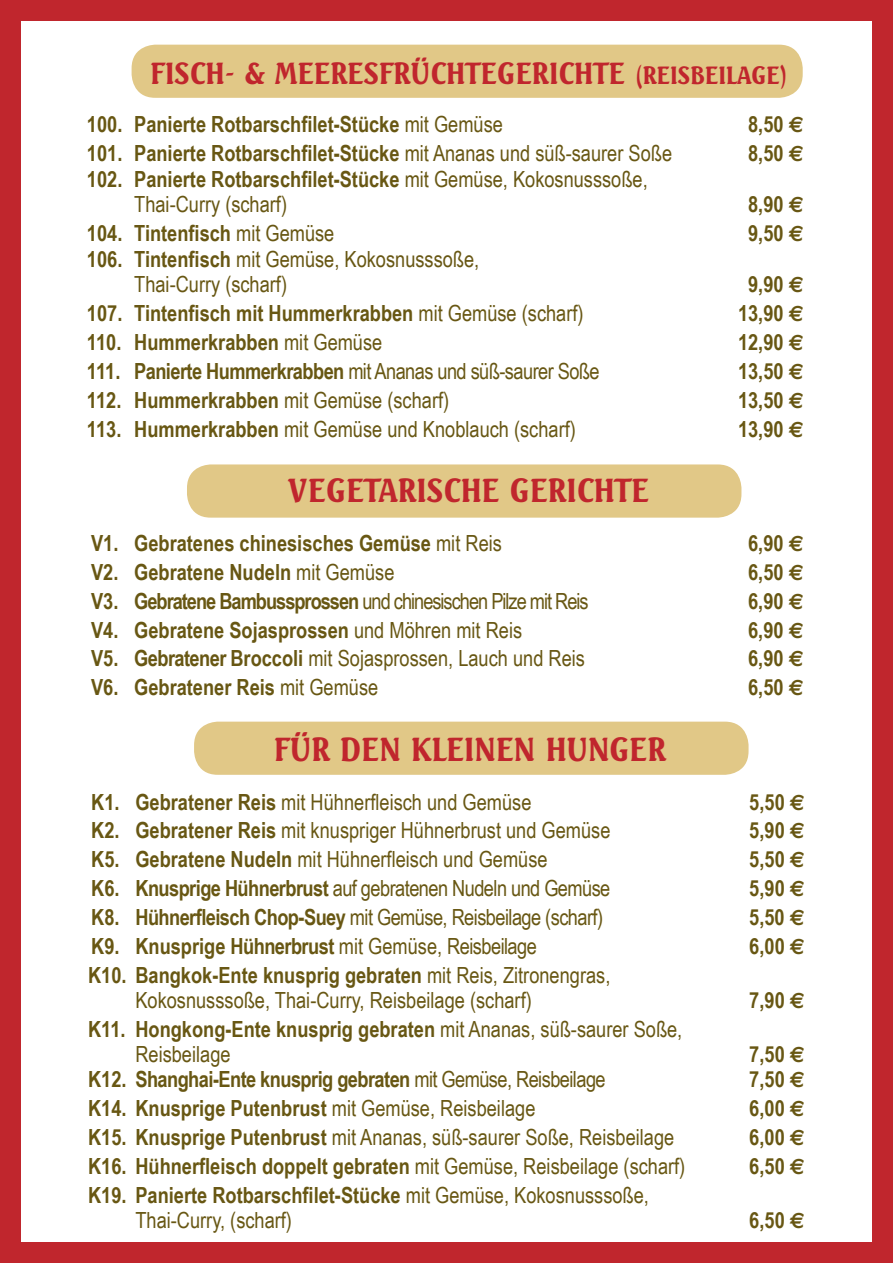
<style>
.page{position:relative;width:893px;height:1263px;background:#c0262d}
.page>*{position:absolute;margin:0;border:0;box-sizing:border-box;transform-origin:0 0}
.t1{font:700 33.3px "Seagull SB";color:#c0262d}
.t2{font:700 30.6px "Seagull SB";color:#c0262d}
.t3{font:700 25.05px "Seagull SB";color:#c0262d}
.t4{font:22.2px/25px "Arial Narrow";color:#685713}
.t5{font:700 22.2px "Arial Narrow";color:#685713}
.t6{font:22.2px "Arial Narrow";letter-spacing:-.025em;color:#685713}
.t7{font:700 22.2px "Arial Narrow";letter-spacing:-.025em;color:#685713}
.t8{font:22.2px "Arial Narrow";letter-spacing:-.045em;color:#685713}
.s1{font-size:30.6px}
.s2{font-weight:400}
.s3{font-family:"Euro Sans"}
.s4{font-weight:700}
</style>
<div class="page">
<div style="left:21px;top:21px;width:851px;height:1221px;background:#fff"></div>
<div style="left:132px;top:45px;width:671px;height:53px;background:#e1c887;border-radius:24px"></div>
<div style="left:187px;top:464px;width:554px;height:54px;background:#e1c887;border-radius:24px"></div>
<div style="left:194px;top:722px;width:554px;height:53px;background:#e1c887;border-radius:24px"></div>
<h2 class="t2" style="left:150px;top:55px;width:279px">FISCH- &amp; MEERESFRÜCHTE</h2>
<p class="t3" style="left:497px;top:60px;width:292px"><span class="s1">GERICHTE</span> (REISBEILAGE)</p>
<p class="t5" style="left:87px;top:111px;width:417px">100. Panierte Rotbarschfilet-Stücke <span class="s2">mit Gemüse</span></p>
<p class="t5" style="left:748px;top:111px;width:57px">8,50 <span class="s3">€</span></p>
<p class="t5" style="left:87px;top:140px;width:587px">101. Panierte Rotbarschfilet-Stücke <span class="s2">mit Ananas und süß-saurer Soße</span></p>
<p class="t5" style="left:748px;top:140px;width:57px">8,50 <span class="s3">€</span></p>
<p class="t4" style="left:134px;top:167px;width:515px;text-indent:-47px"><span class="s4">102. Panierte Rotbarschfilet-Stücke</span> mit Gemüse, Kokosnusssoße,<br>Thai-Curry (scharf)</p>
<p class="t5" style="left:748px;top:192px;width:57px">8,90 <span class="s3">€</span></p>
<p class="t5" style="left:87px;top:220px;width:249px">104. Tintenfisch <span class="s2">mit Gemüse</span></p>
<p class="t5" style="left:748px;top:220px;width:57px">9,50 <span class="s3">€</span></p>
<p class="t4" style="left:134px;top:247px;width:347px;text-indent:-47px"><span class="s4">106. Tintenfisch</span> mit Gemüse, Kokosnusssoße,<br>Thai-Curry (scharf)</p>
<p class="t5" style="left:748px;top:272px;width:57px">9,90 <span class="s3">€</span></p>
<p class="t5" style="left:87px;top:301px;width:498px">107. Tintenfisch mit Hummerkrabben <span class="s2">mit Gemüse (scharf)</span></p>
<p class="t5" style="left:738px;top:301px;width:67px">13,90 <span class="s3">€</span></p>
<p class="t5" style="left:87px;top:330px;width:297px">110. Hummerkrabben <span class="s2">mit Gemüse</span></p>
<p class="t5" style="left:738px;top:330px;width:67px">12,90 <span class="s3">€</span></p>
<p class="t6" style="left:87px;top:359px;width:514px"><span class="s4">111. Panierte Hummerkrabben</span> mit Ananas und süß-saurer Soße</p>
<p class="t5" style="left:738px;top:358px;width:67px">13,50 <span class="s3">€</span></p>
<p class="t5" style="left:87px;top:387px;width:364px">112. Hummerkrabben <span class="s2">mit Gemüse (scharf)</span></p>
<p class="t5" style="left:738px;top:387px;width:67px">13,50 <span class="s3">€</span></p>
<p class="t4" style="left:87px;top:417px;width:490px"><span class="s4">113. Hummerkrabben</span> mit Gemüse und Knoblauch (scharf)</p>
<p class="t5" style="left:738px;top:416px;width:67px">13,90 <span class="s3">€</span></p>
<h1 class="t1" style="left:289px;top:471px;width:39px">VEGETA</h1>
<h1 class="t1" style="left:398px;top:471px;width:36px">RISCHE</h1>
<h1 class="t1" style="left:510px;top:471px;width:75px">GERICHTE</h1>
<p class="t5" style="left:91px;top:530px;width:412px">V1. Gebratenes chinesisches Gemüse <span class="s2">mit Reis</span></p>
<p class="t5" style="left:748px;top:530px;width:57px">6,90 <span class="s3">€</span></p>
<p class="t5" style="left:91px;top:559px;width:305px">V2. Gebratene Nudeln <span class="s2">mit Gemüse</span></p>
<p class="t5" style="left:748px;top:559px;width:57px">6,50 <span class="s3">€</span></p>
<p class="t8" style="left:91px;top:588px;width:499px"><span class="s4">V3. Gebratene Bambussprossen</span> und chinesischen Pilze mit Reis</p>
<p class="t5" style="left:748px;top:588px;width:57px">6,90 <span class="s3">€</span></p>
<p class="t5" style="left:91px;top:617px;width:433px">V4. Gebratene Sojasprossen <span class="s2">und Möhren mit Reis</span></p>
<p class="t5" style="left:748px;top:617px;width:57px">6,90 <span class="s3">€</span></p>
<p class="t4" style="left:91px;top:646px;width:495px"><span class="s4">V5. Gebratener Broccoli</span> mit Sojasprossen, Lauch und Reis</p>
<p class="t5" style="left:748px;top:646px;width:57px">6,90 <span class="s3">€</span></p>
<p class="t5" style="left:91px;top:675px;width:289px">V6. Gebratener Reis <span class="s2">mit Gemüse</span></p>
<p class="t5" style="left:748px;top:675px;width:57px">6,50 <span class="s3">€</span></p>
<h1 class="t1" style="left:88px;top:730px;width:57px">FÜ</h1>
<h1 class="t1" style="left:311px;top:730px;width:356px">R DEN KLEINEN HU NGER</h1>
<p class="t4" style="left:91px;top:789px;width:442px"><span class="s4">K1. Gebratener Reis</span> mit Hühnerfleisch und Gemüse</p>
<p class="t5" style="left:749px;top:789px;width:57px">5,50 <span class="s3">€</span></p>
<p class="t4" style="left:91px;top:818px;width:521px"><span class="s4">K2. Gebratener Reis</span> mit knuspriger Hühnerbrust und Gemüse</p>
<p class="t5" style="left:749px;top:818px;width:57px">5,90 <span class="s3">€</span></p>
<p class="t4" style="left:91px;top:847px;width:458px"><span class="s4">K5. Gebratene Nudeln</span> mit Hühnerfleisch und Gemüse</p>
<p class="t5" style="left:749px;top:847px;width:57px">5,50 <span class="s3">€</span></p>
<p class="t6" style="left:91px;top:876px;width:521px"><span class="s4">K6. Knusprige Hühnerbrust</span> auf gebratenen Nudeln und Gemüse</p>
<p class="t5" style="left:749px;top:876px;width:57px">5,90 <span class="s3">€</span></p>
<p class="t6" style="left:91px;top:905px;width:513px"><span class="s4">K8. Hühnerfleisch Chop-Suey</span> mit Gemüse, Reisbeilage (scharf)</p>
<p class="t5" style="left:749px;top:904px;width:57px">5,50 <span class="s3">€</span></p>
<p class="t7" style="left:91px;top:933px;width:447px">K9. Knusprige Hühnerbrust <span class="s2">mit Gemüse, Reisbeilage</span></p>
<p class="t5" style="left:749px;top:933px;width:57px">6,00 <span class="s3">€</span></p>
<p class="t4" style="left:135px;top:963px;width:477px;text-indent:-47px"><span class="s4">K10. Bangkok-Ente knusprig gebraten</span> mit Reis, Zitronengras,<br>Kokosnusssoße, Thai-Curry, Reisbeilage (scharf)</p>
<p class="t5" style="left:749px;top:987px;width:57px">7,90 <span class="s3">€</span></p>
<p class="t4" style="left:135px;top:1017px;width:548px;text-indent:-47px"><span class="s4">K11. Hongkong-Ente knusprig gebraten</span> mit Ananas, süß-saurer Soße,<br>Reisbeilage</p>
<p class="t5" style="left:749px;top:1041px;width:57px">7,50 <span class="s3">€</span></p>
<p class="t7" style="left:88px;top:1066px;width:519px">K12. Shanghai-Ente knusprig gebraten <span class="s2">mit Gemüse, Reisbeilage</span></p>
<p class="t5" style="left:749px;top:1066px;width:57px">7,50 <span class="s3">€</span></p>
<p class="t5" style="left:88px;top:1095px;width:449px">K14. Knusprige Putenbrust <span class="s2">mit Gemüse, Reisbeilage</span></p>
<p class="t5" style="left:749px;top:1095px;width:57px">6,00 <span class="s3">€</span></p>
<p class="t4" style="left:88px;top:1124px;width:588px"><span class="s4">K15. Knusprige Putenbrust</span> mit Ananas, süß-saurer Soße, Reisbeilage</p>
<p class="t5" style="left:749px;top:1124px;width:57px">6,00 <span class="s3">€</span></p>
<p class="t5" style="left:88px;top:1153px;width:599px">K16. Hühnerfleisch doppelt gebraten <span class="s2">mit Gemüse, Reisbeilage (scharf)</span></p>
<p class="t5" style="left:749px;top:1153px;width:57px">6,50 <span class="s3">€</span></p>
<p class="t4" style="left:135px;top:1182px;width:515px;text-indent:-47px"><span class="s4">K19. Panierte Rotbarschfilet-Stücke</span> mit Gemüse, Kokosnusssoße,<br>Thai-Curry, (scharf)</p>
<p class="t5" style="left:749px;top:1207px;width:57px">6,50 <span class="s3">€</span></p>
</div>
